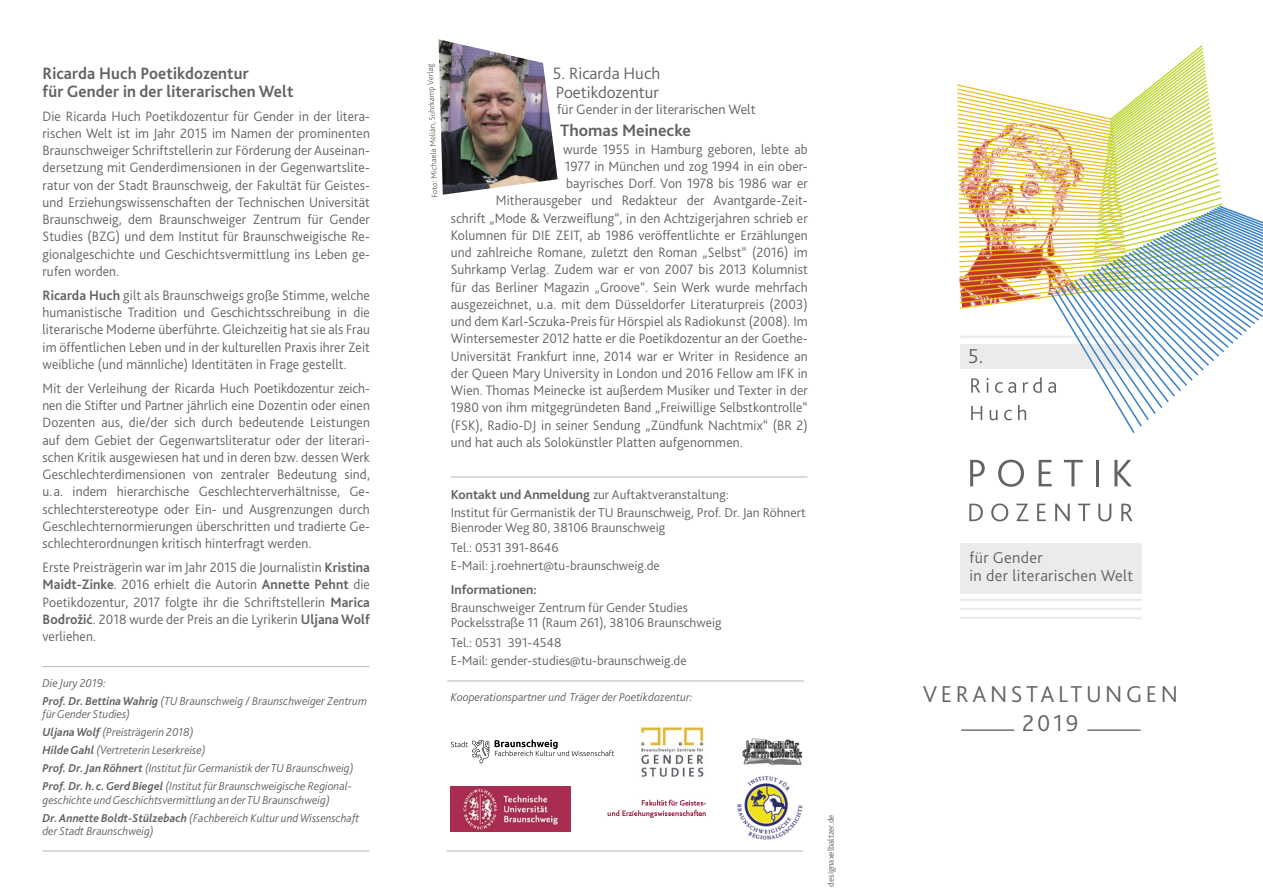
<style>
.page{position:relative;width:1263px;height:893px;background:#fff}
.page>*{position:absolute;margin:0;border:0;box-sizing:border-box;transform-origin:0 0}
.t1{font:300 24px/28.8px "Bliss 2";letter-spacing:.15em;color:#636363;text-align:center}
.t2{font:300 21px "Bliss 2";color:#636363}
.t3{font:700 17.25px/17.2px "Bliss 2";letter-spacing:.005em;color:#636363;scale:.96 1}
.t4{font:300 17.25px/18.8px "Bliss 2";color:#636363}
.t5{font:700 17.25px "Bliss 2";letter-spacing:.005em;color:#636363}
.t6{font:300 16.5px/18px "Bliss 2";letter-spacing:.02em;color:#636363}
.t7{font:300 14.25px/17.2px "Bliss 2";letter-spacing:.005em;color:#636363;text-align:justify;scale:.96 1}
.t8{font:300 14.25px "Bliss 2";letter-spacing:.005em;color:#636363}
.t9{font:300 13.5px/18px "Bliss 2";color:#636363}
.t10{font:700 13.5px "Bliss 2";color:#636363}
.t11{font:italic 300 12px/18px "Bliss 2";color:#636363}
.t12{font:300 9px "Bliss 2";color:#636363}
.s1{font-weight:700}
</style>
<div class="page">
<div style="left:960px;top:344px;width:182px;height:24px;background:#ebebeb"></div>
<div style="left:960px;top:543px;width:182px;height:50px;background:#ebebeb"></div>
<svg style="left:971px;top:406px;width:11px;height:14px"></svg>
<svg style="left:990px;top:410px;width:8px;height:10px"></svg>
<svg style="left:1004px;top:410px;width:8px;height:10px"></svg>
<svg style="left:1018px;top:405px;width:8px;height:15px"></svg>
<svg style="left:971px;top:378px;width:9px;height:15px"></svg>
<svg style="left:986px;top:378px;width:3px;height:15px"></svg>
<svg style="left:995px;top:382px;width:21px;height:11px"></svg>
<svg style="left:1023px;top:377px;width:19px;height:16px"></svg>
<svg style="left:970px;top:460px;width:15px;height:26px"></svg>
<svg style="left:998px;top:460px;width:26px;height:27px"></svg>
<svg style="left:1039px;top:460px;width:13px;height:26px"></svg>
<svg style="left:1064px;top:460px;width:19px;height:26px"></svg>
<hr style="left:1095px;top:460px;width:3px;height:26px;background:#636363">
<svg style="left:1114px;top:460px;width:18px;height:26px"></svg>
<svg style="left:969px;top:504px;width:14px;height:17px"></svg>
<svg style="left:991px;top:503px;width:17px;height:18px"></svg>
<svg style="left:1016px;top:504px;width:12px;height:17px"></svg>
<svg style="left:1037px;top:504px;width:9px;height:17px"></svg>
<svg style="left:1055px;top:504px;width:15px;height:17px"></svg>
<svg style="left:1078px;top:504px;width:12px;height:17px"></svg>
<svg style="left:1098px;top:504px;width:13px;height:17px"></svg>
<svg style="left:1121px;top:504px;width:12px;height:17px"></svg>
<hr style="left:960px;top:336px;width:182px;height:2px;background:#ebebeb">
<hr style="left:960px;top:599px;width:182px;height:2px;background:#ebebeb">
<hr style="left:960px;top:608px;width:182px;height:2px;background:#ebebeb">
<hr style="left:960px;top:617px;width:182px;height:2px;background:#ebebeb">
<svg style="left:957px;top:45px;width:265px;height:264px"></svg>
<svg style="left:1049px;top:204px;width:214px;height:229px"></svg>
<hr style="left:961px;top:729px;width:53px;height:2px;background:#636363">
<hr style="left:1087px;top:729px;width:53px;height:2px;background:#636363">
<hr style="left:451px;top:476px;width:356px;height:1px;background:#c0c0c0">
<hr style="left:446px;top:850px;width:357px;height:2px;background:#c0c0c0">
<hr style="left:447px;top:680px;width:357px;height:1px;background:#c0c0c0">
<hr style="left:43px;top:850px;width:326px;height:2px;background:#c0c0c0">
<hr style="left:43px;top:666px;width:326px;height:1px;background:#c0c0c0">
<svg style="left:451px;top:740px;width:38px;height:23px"></svg>
<svg style="left:495px;top:739px;width:119px;height:17px"></svg>
<img style="left:451px;top:787px;width:119px;height:44px">
<img style="left:640px;top:726px;width:64px;height:51px">
<img style="left:737px;top:776px;width:66px;height:64px">
<img style="left:742px;top:738px;width:61px;height:27px">
<img style="left:607px;top:799px;width:99px;height:19px">
<img style="left:427px;top:39px;width:131px;height:158px">
<p class="t3" style="left:43px;top:65px;width:263px">Ricarda Huch Poetikdozentur<br>für Gender in der literarischen Welt</p>
<p class="t7" style="left:43px;top:107px;width:343px">Die Ricarda Huch Poetikdozentur für Gender in der litera&shy;rischen Welt ist im Jahr 2015 im Namen der prominenten Braunschweiger Schriftstellerin zur Förderung der Auseinan&shy;dersetzung mit Genderdimensionen in der Gegenwartslite&shy;ratur von der Stadt Braunschweig, der Fakultät für Geistes&shy;und Erziehungswissenschaften der Technischen Universität Braunschweig, dem Braunschweiger Zentrum für Gender Studies (BZG) und dem Institut für Braunschweigische Re&shy;gionalgeschichte und Geschichtsvermittlung ins Leben ge&shy;rufen worden.</p>
<p class="t7" style="left:43px;top:286px;width:343px"><span class="s1">Ricarda Huch</span> gilt als Braunschweigs große Stimme, welche humanistische Tradition und Geschichtsschreibung in die literarische Moderne überführte. Gleichzeitig hat sie als Frau im öffentlichen Leben und in der kulturellen Praxis ihrer Zeit weibliche (und männliche) Identitäten in Frage gestellt.</p>
<p class="t7" style="left:43px;top:379px;width:343px">Mit der Verleihung der Ricarda Huch Poetikdozentur zeich&shy;nen die Stifter und Partner jährlich eine Dozentin oder einen Dozenten aus, die/der sich durch bedeutende Leistungen auf dem Gebiet der Gegenwartsliteratur oder der literari&shy;schen Kritik ausgewiesen hat und in deren bzw. dessen Werk Geschlechterdimensionen von zentraler Bedeutung sind, u.a. indem hierarchische Geschlechterverhältnisse, Ge&shy;schlechterstereotype oder Ein- und Ausgrenzungen durch Geschlechternormierungen überschritten und tradierte Ge&shy;schlechterordnungen kritisch hinterfragt werden.</p>
<p class="t7" style="left:43px;top:558px;width:343px">Erste Preisträgerin war im Jahr 2015 die Journalistin <span class="s1">Kristina Maidt-Zinke</span>. 2016 erhielt die Autorin <span class="s1">Annette Pehnt</span> die Poetikdozentur, 2017 folgte ihr die Schriftstellerin <span class="s1">Marica Bodrožić</span>. 2018 wurde der Preis an die Lyrikerin <span class="s1">Uljana Wolf </span>verliehen.</p>
<p class="t11" style="left:43px;top:673px;width:326px">Die Jury 2019:<br><span class="s1">Prof. Dr. Bettina Wahrig</span> (TU Braunschweig / Braunschweiger Zentrum</p>
<p class="t11" style="left:43px;top:705px;width:313px">für Gender Studies)<br><span class="s1">Uljana Wolf</span> (Preisträgerin 2018)<br><span class="s1">Hilde Gahl</span> (Vertreterin Leserkreise)<br><span class="s1">Prof. Dr. Jan Röhnert</span> (Institut für Germanistik der TU Braunschweig)<br><span class="s1">Prof. Dr. h.c. Gerd Biegel</span> (Institut für Braunschweigische Regional-</p>
<p class="t11" style="left:43px;top:790px;width:318px">geschichte und Geschichtsvermittlung an der TU Braunschweig)<br><span class="s1">Dr. Annette Boldt-Stülzebach</span> (Fachbereich Kultur und Wissenschaft</p>
<p class="t11" style="left:43px;top:822px;width:113px">der Stadt Braunschweig)</p>
<p class="t12" style="left:825px;top:886px;width:74px;rotate:-90deg">designaxelbaltzer.de</p>
<p class="t4" style="left:553px;top:64px;width:109px">5. Ricarda Huch<br>Poetikdozentur</p>
<p class="t8" style="left:557px;top:100px;width:200px">für Gender in der literarischen Welt</p>
<p class="t5" style="left:560px;top:120px;width:132px">Thomas Meinecke</p>
<p class="t7" style="left:563px;top:140px;width:256px">wurde 1955 in Hamburg geboren, lebte ab</p>
<p class="t7" style="left:565px;top:157px;width:255px">1977 in München und zog 1994 in ein ober-</p>
<p class="t7" style="left:566px;top:174px;width:253px">bayrisches Dorf. Von 1978 bis 1986 war er</p>
<p class="t7" style="left:496px;top:192px;width:327px">Mitherausgeber und Redakteur der Avantgarde-Zeit-</p>
<p class="t7" style="left:451px;top:209px;width:373px">schrift „Mode &amp; Verzweiflung“, in den Achtzigerjahren schrieb er</p>
<p class="t7" style="left:451px;top:226px;width:373px">Kolumnen für DIE ZEIT, ab 1986 veröffentlichte er Erzählungen</p>
<p class="t7" style="left:451px;top:243px;width:373px">und zahlreiche Romane, zuletzt den Roman „Selbst“ (2016) im</p>
<p class="t7" style="left:451px;top:261px;width:373px">Suhrkamp Verlag. Zudem war er von 2007 bis 2013 Kolumnist</p>
<p class="t7" style="left:451px;top:278px;width:373px">für das Berliner Magazin „Groove“. Sein Werk wurde mehrfach</p>
<p class="t7" style="left:451px;top:295px;width:373px">ausgezeichnet, u.a. mit dem Düsseldorfer Literaturpreis (2003)</p>
<p class="t7" style="left:451px;top:312px;width:373px">und dem Karl-Sczuka-Preis für Hörspiel als Radiokunst (2008). Im</p>
<p class="t7" style="left:451px;top:330px;width:373px">Wintersemester 2012 hatte er die Poetikdozentur an der Goethe-</p>
<p class="t7" style="left:451px;top:347px;width:373px">Universität Frankfurt inne, 2014 war er Writer in Residence an</p>
<p class="t7" style="left:451px;top:364px;width:373px">der Queen Mary University in London und 2016 Fellow am IFK in</p>
<p class="t7" style="left:451px;top:381px;width:373px">Wien. Thomas Meinecke ist außerdem Musiker und Texter in der</p>
<p class="t7" style="left:451px;top:399px;width:373px">1980 von ihm mitgegründeten Band „Freiwillige Selbstkontrolle“</p>
<p class="t7" style="left:451px;top:416px;width:373px">(FSK), Radio-DJ in seiner Sendung „Zündfunk Nachtmix“ (BR 2)</p>
<p class="t7" style="left:451px;top:433px;width:306px">und hat auch als Solokünstler Platten aufgenommen.</p>
<p class="t9" style="left:451px;top:485px;width:356px"><span class="s1">Kontakt und Anmeldung</span> zur Auftaktveranstaltung:<br>Institut für Germanistik der TU Braunschweig, Prof. Dr. Jan Röhnert</p>
<p class="t9" style="left:451px;top:517px;width:216px;line-height:19.5px">Bienroder Weg 80, 38106 Braunschweig<br>Tel.: 0531 391-8646</p>
<p class="t9" style="left:451px;top:556px;width:211px">E-Mail: j.roehnert@tu-braunschweig.de</p>
<p class="t10" style="left:451px;top:581px;width:87px">Informationen:</p>
<p class="t9" style="left:451px;top:599px;width:272px;line-height:15.8px">Braunschweiger Zentrum für Gender Studies<br>Pockelsstraße 11 (Raum 261), 38106 Braunschweig</p>
<p class="t9" style="left:451px;top:633px;width:237px">Tel.: 0531 391-4548<br>E-Mail: gender-studies@tu-braunschweig.de</p>
<p class="t11" style="left:451px;top:688px;width:243px">Kooperationspartner und Träger der Poetikdozentur:</p>
<h2 class="t2" style="left:968px;top:343px;width:17px">5.</h2>
<p class="t6" style="left:969px;top:548px;width:165px">für Gender<br>in der literarischen Welt</p>
<h1 class="t1" style="left:923px;top:679px;width:257px">VERANSTALTUNGEN<br>2019</h1>
</div>
